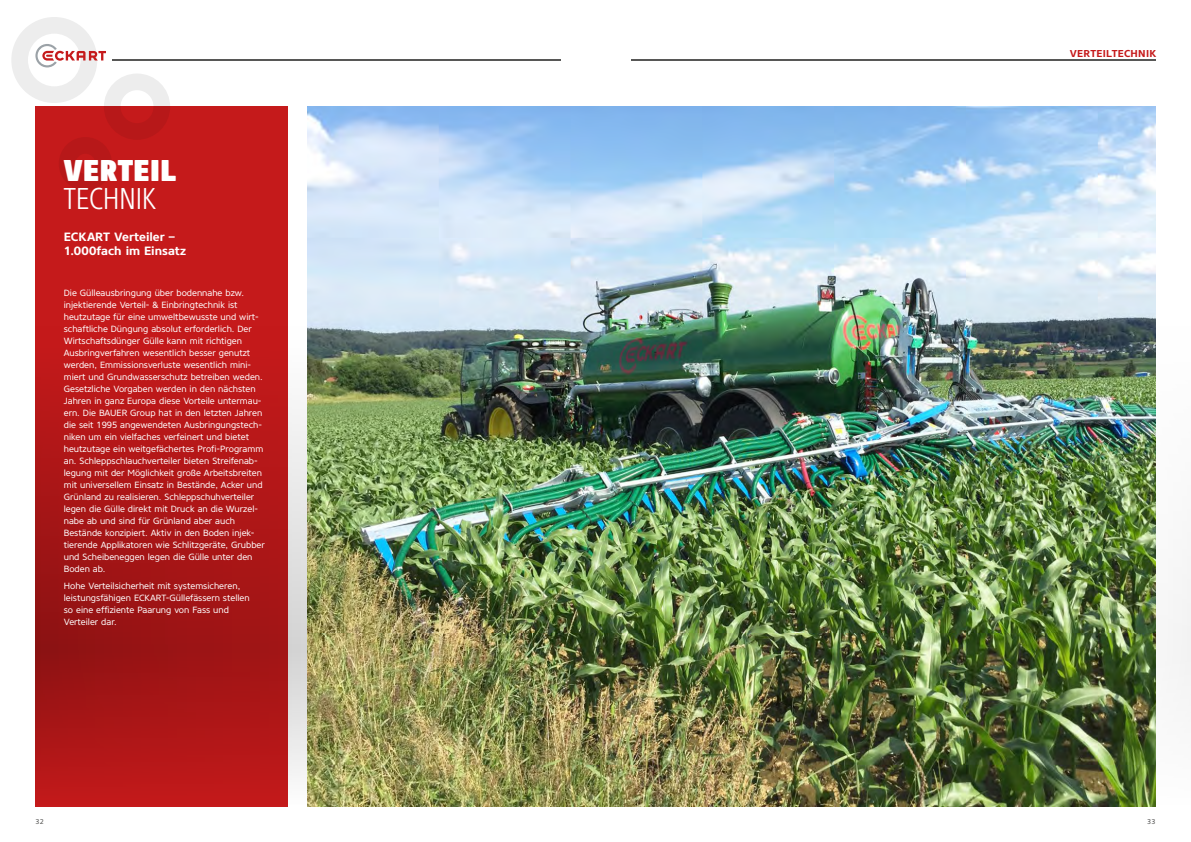
<style>
.page{position:relative;width:1191px;height:842px;background:#fff}
.page>*{position:absolute;margin:0;border:0;box-sizing:border-box;transform-origin:0 0}
.t1{font:900 30px "Core Sans NR97 Cn";letter-spacing:.02em;color:#fff}
.t2{font:300 30px "Core Sans NR37 Cn";color:#fff}
.t3{font:700 12px/14px "Core Sans NR65";color:#fff}
.t4{font:700 10px "Core Sans NR65";letter-spacing:.025em;color:#c51a1b}
.t5{font:9px/12px "Core Sans NR45";color:#fff}
.t6{font:7px "Core Sans NR45";color:#575756}
</style>
<div class="page">
<div style="left:35px;top:326px;width:1156px;height:481px;background:#575756;opacity:.16"></div>
<svg style="left:35px;top:106px;width:253px;height:700px;background:#b41718"></svg>
<hr style="left:112px;top:59px;width:448px;height:2px;background:#575756">
<hr style="left:631px;top:59px;width:524px;height:2px;background:#575756">
<svg style="left:11px;top:17px;width:159px;height:173px"></svg>
<img style="left:308px;top:106px;width:847px;height:700px">
<h1 class="t1" style="left:64px;top:151px;width:114px">VERTEIL</h1>
<h1 class="t2" style="left:64px;top:179px;width:93px">TECHNIK</h1>
<h2 class="t3" style="left:64px;top:230px;width:124px">ECKART Verteiler –<br>1.000fach im Einsatz</h2>
<p class="t5" style="left:64px;top:287px;width:202px">Die Gülleausbringung über bodennahe bzw. injektierende Verteil- &amp; Einbringtechnik ist heutzutage für eine umweltbewusste und wirt&shy;schaftliche Düngung absolut erforderlich. Der Wirtschaftsdünger Gülle kann mit richtigen Ausbringverfahren wesentlich besser genutzt werden, Emmissionsverluste wesentlich mini&shy;miert und Grundwasserschutz betreiben weden.<br>Gesetzliche Vorgaben werden in den nächsten Jahren in ganz Europa diese Vorteile untermau&shy;ern. Die BAUER Group hat in den letzten Jahren die seit 1995 angewendeten Ausbringungstech&shy;niken um ein vielfaches verfeinert und bietet heutzutage ein weitgefächertes Profi-Programm an. Schleppschlauchverteiler bieten Streifenab&shy;legung mit der Möglichkeit große Arbeitsbreiten mit universellem Einsatz in Bestände, Acker und Grünland zu realisieren. Schleppschuhverteiler legen die Gülle direkt mit Druck an die Wurzel&shy;nabe ab und sind für Grünland aber auch Bestände konzipiert. Aktiv in den Boden injek&shy;tierende Applikatoren wie Schlitzgeräte, Grubber und Scheibeneggen legen die Gülle unter den Boden ab.</p>
<p class="t5" style="left:64px;top:580px;width:187px">Hohe Verteilsicherheit mit systemsicheren, leistungsfähigen ECKART-Güllefässern stellen so eine effiziente Paarung von Fass und Verteiler dar.</p>
<p class="t4" style="left:1070px;top:47px;width:88px">VERTEILTECHNIK</p>
<p class="t6" style="left:35px;top:816px;width:10px">32</p>
<p class="t6" style="left:1147px;top:816px;width:10px">33</p>
</div>
